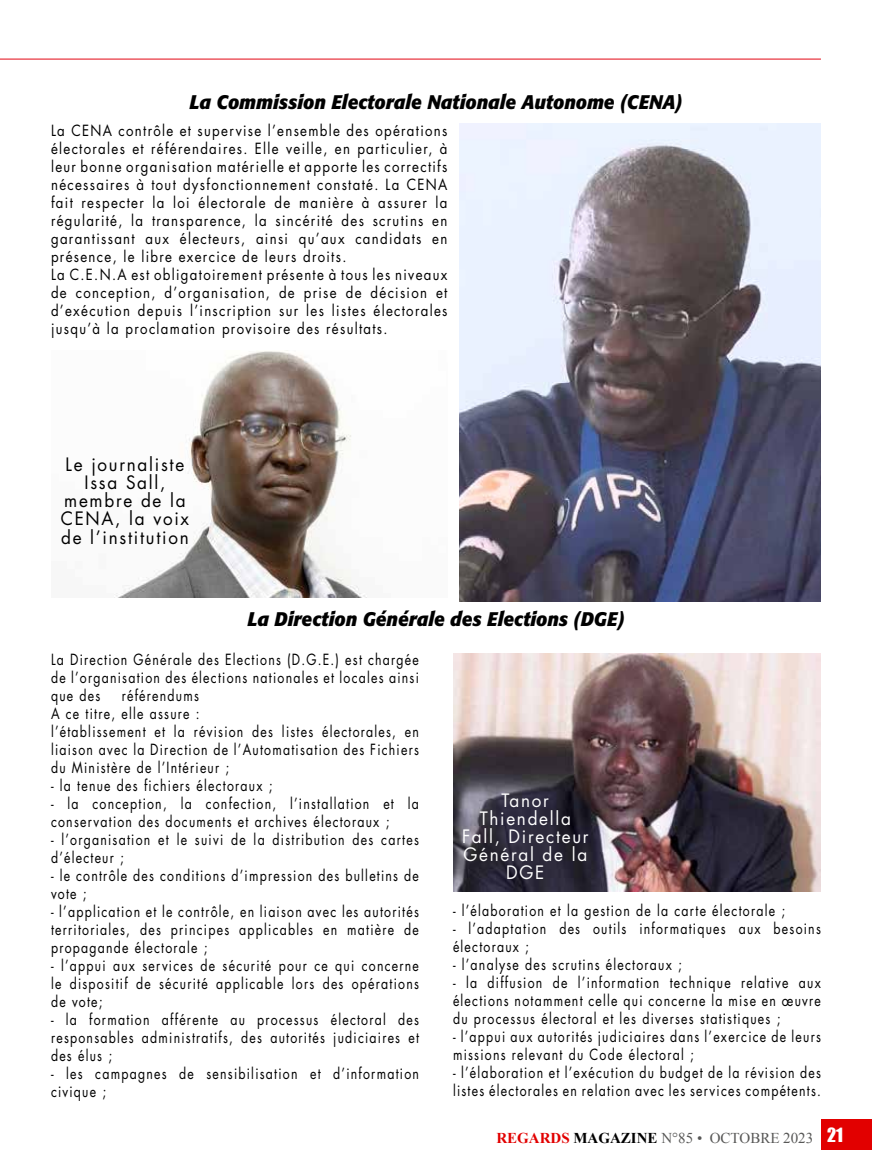
<style>
.page{position:relative;width:872px;height:1170px;background:#fff}
.page>*{position:absolute;margin:0;border:0;box-sizing:border-box;transform-origin:0 0}
.t1{font:italic 700 19.5px "Formata";color:#000;scale:.95 1}
.t2{font:18px/18px "Futura";letter-spacing:.1em;color:#000;text-align:center;scale:.95 1}
.t3{font:18px/18px "Futura";letter-spacing:.1em;color:#fff;text-align:center;scale:.95 1}
.t4{font:15px/18px "Futura";letter-spacing:.1em;color:#000;scale:.82 1}
.t5{font:15px/18px "Futura";letter-spacing:.1em;color:#000;scale:.88 1}
.t6{font:15px "Times New Roman";color:#575756}
.s1{font-weight:700;color:#e20000}
.s2{font-weight:700;color:#000}
.s3{font-family:"Impact";font-size:18px;color:#fff}
</style>
<div class="page">
<hr style="left:0;top:59px;width:821px;height:1px;background:#e30613">
<div style="left:821px;top:1119px;width:51px;height:31px;background:#e20000"></div>
<img style="left:459px;top:124px;width:362px;height:477px">
<img style="left:453px;top:653px;width:368px;height:238px">
<img style="left:114px;top:350px;width:252px;height:247px">
<h1 class="t1" style="left:190px;top:90px;width:520px">La Commission Electorale Nationale Autonome (CENA)</h1>
<p class="t5" style="left:51px;top:121px;width:452px">La CENA contrôle et supervise l’ensemble des opérations électorales et référendaires. Elle veille, en particulier, à leur bonne organisation matérielle et apporte les correctifs nécessaires à tout dysfonctionnement constaté. La CENA fait respecter la loi électorale de manière à assurer la régularité, la transparence, la sincérité des scrutins en garantissant aux électeurs, ainsi qu’aux candidats en présence, le libre exercice de leurs droits.<br>La C.E.N.A est obligatoirement présente à tous les niveaux de conception, d’organisation, de prise de décision et d’exécution depuis l’inscription sur les listes électorales jusqu’à la proclamation provisoire des résultats.</p>
<p class="t2" style="left:61px;top:455px;width:136px">Le journaliste<br>Issa Sall, membre de la<br>CENA, la voix de l’institution</p>
<h1 class="t1" style="left:247px;top:607px;width:398px">La Direction Générale des Elections (DGE)</h1>
<p class="t4" style="left:51px;top:650px;width:450px;text-align:justify">La Direction Générale des Elections (D.G.E.) est chargée de l’organisation des élections nationales et locales ainsi que des</p>
<p class="t4" style="left:51px;top:686px;width:450px;text-indent:71px">référendums<br>A ce titre, elle assure :<br>l’établissement et la révision des listes électorales, en liaison avec la Direction de l’Automatisation des Fichiers du Ministère de l’Intérieur ;</p>
<p class="t4" style="left:51px;top:776px;width:272px">- la tenue des fichiers électoraux ;</p>
<p class="t4" style="left:51px;top:794px;width:450px">- la conception, la confection, l’installation et la conservation des documents et archives électoraux ;</p>
<p class="t4" style="left:51px;top:830px;width:450px">- l’organisation et le suivi de la distribution des cartes d’électeur ;</p>
<p class="t4" style="left:51px;top:866px;width:450px">- le contrôle des conditions d’impression des bulletins de vote ;</p>
<p class="t4" style="left:51px;top:902px;width:450px;text-align:justify">- l’application et le contrôle, en liaison avec les autorités territoriales, des principes applicables en matière de propagande électorale ;</p>
<p class="t4" style="left:51px;top:956px;width:450px;text-align:justify">- l’appui aux services de sécurité pour ce qui concerne le dispositif de sécurité applicable lors des opérations de vote;</p>
<p class="t4" style="left:51px;top:1010px;width:450px;text-align:justify">- la formation afférente au processus électoral des responsables administratifs, des autorités judiciaires et des élus ;</p>
<p class="t4" style="left:51px;top:1064px;width:450px">- les campagnes de sensibilisation et d’information civique ;</p>
<p class="t3" style="left:462px;top:790px;width:135px">Tanor<br>Thiendella<br>Fall, Directeur<br>Général de la<br>DGE</p>
<p class="t4" style="left:453px;top:901px;width:406px">- l’élaboration et la gestion de la carte électorale ;</p>
<p class="t4" style="left:453px;top:919px;width:450px">- l’adaptation des outils informatiques aux besoins électoraux ;</p>
<p class="t4" style="left:453px;top:955px;width:281px">- l’analyse des scrutins électoraux ;</p>
<p class="t4" style="left:453px;top:973px;width:450px;text-align:justify">- la diffusion de l’information technique relative aux élections notamment celle qui concerne la mise en œuvre du processus électoral et les diverses statistiques ;</p>
<p class="t4" style="left:453px;top:1027px;width:450px">- l’appui aux autorités judiciaires dans l’exercice de leurs missions relevant du Code électoral ;</p>
<p class="t4" style="left:453px;top:1063px;width:450px">- l’élaboration et l’exécution du budget de la révision des listes électorales en relation avec les services compétents.</p>
<p class="t6" style="left:496px;top:1127px;width:348px"><span class="s1">REGARDS</span> <span class="s2">MAGAZINE</span> N°85 • OCTOBRE 2023 <span class="s3">21</span></p>
</div>
